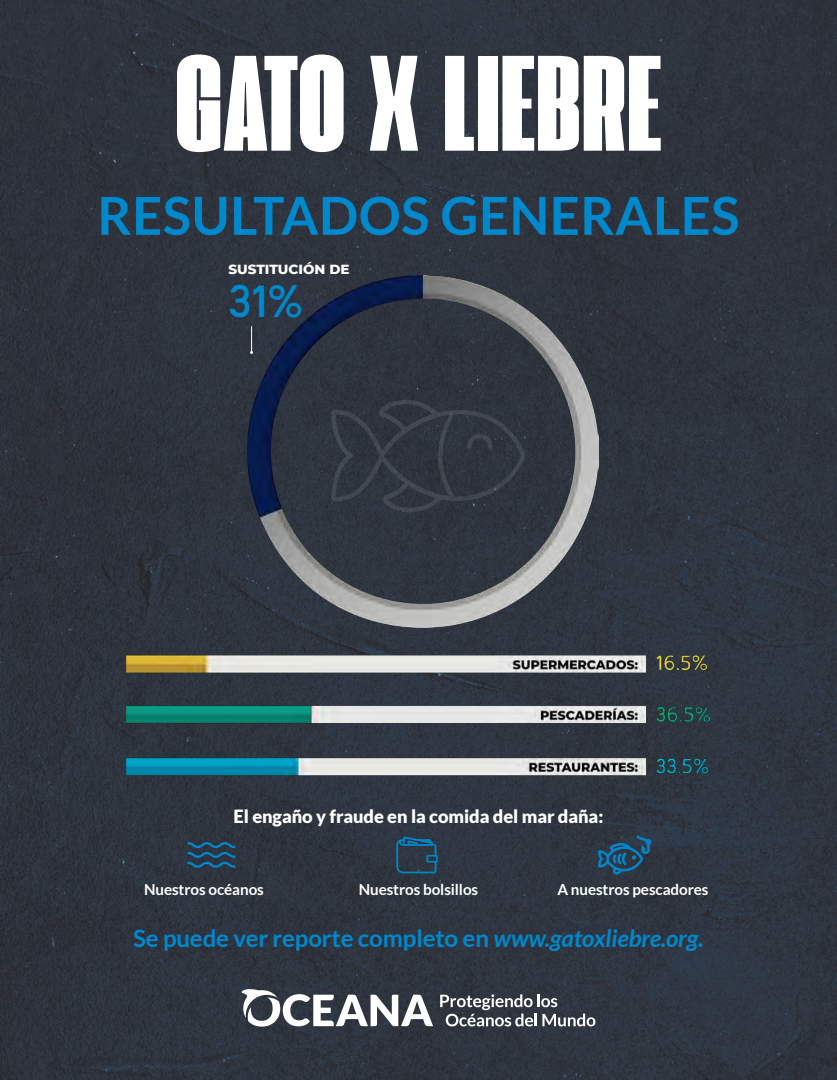
<style>
.page{position:relative;width:837px;height:1080px;background:#fff}
.page>*{position:absolute;margin:0;border:0;box-sizing:border-box;transform-origin:0 0}
.t1{font:142.8px "Extenda 40 Hecto";letter-spacing:.01em;color:#fff}
.t2{font:700 52.5px "Lato";letter-spacing:.01em;color:#08c}
.t3{font:45px "Northwoods";color:#08c}
.t4{font:700 24px "Lato";letter-spacing:-.005em;color:#08c}
.t5{font:900 18.15px "Lato";letter-spacing:-.005em;color:#fff}
.t6{font:700 15.15px "Lato";letter-spacing:-.005em;color:#fff}
.t7{font:800 13.5px "Montserrat";color:#fff}
.s1{font-style:italic}
</style>
<div class="page">
<img style="left:0;top:0;width:837px;height:1080px">
<svg style="left:240px;top:988px;width:193px;height:39px"></svg>
<svg style="left:440px;top:994px;width:155px;height:32px"></svg>
<svg style="left:370px;top:56px;width:48px;height:95px"></svg>
<svg style="left:188px;top:842px;width:47px;height:26px"></svg>
<svg style="left:396px;top:836px;width:42px;height:37px"></svg>
<svg style="left:598px;top:835px;width:54px;height:40px"></svg>
<img style="left:127px;top:652px;width:583px;height:127px">
<img style="left:248px;top:276px;width:350px;height:351px">
<p class="t1" style="left:176px;top:7px;width:171px">GATO</p>
<p class="t1" style="left:443px;top:7px;width:220px">LIEBRE</p>
<p class="t2" style="left:97px;top:186px;width:644px">RESULTADOS GENERALES</p>
<p class="t7" style="left:228px;top:259px;width:123px">SUSTITUCIÓN DE</p>
<p class="t3" style="left:228px;top:275px;width:76px">31%</p>
<p class="t5" style="left:234px;top:805px;width:371px">El engaño y fraude en la comida del mar daña:</p>
<p class="t6" style="left:144px;top:880px;width:121px">Nuestros océanos</p>
<p class="t6" style="left:359px;top:880px;width:121px">Nuestros bolsillos</p>
<p class="t6" style="left:557px;top:880px;width:153px">A nuestros pescadores</p>
<p class="t4" style="left:133px;top:924px;width:572px">Se puede ver reporte completo en <span class="s1">www.gatoxliebre.org.</span></p>
</div>
